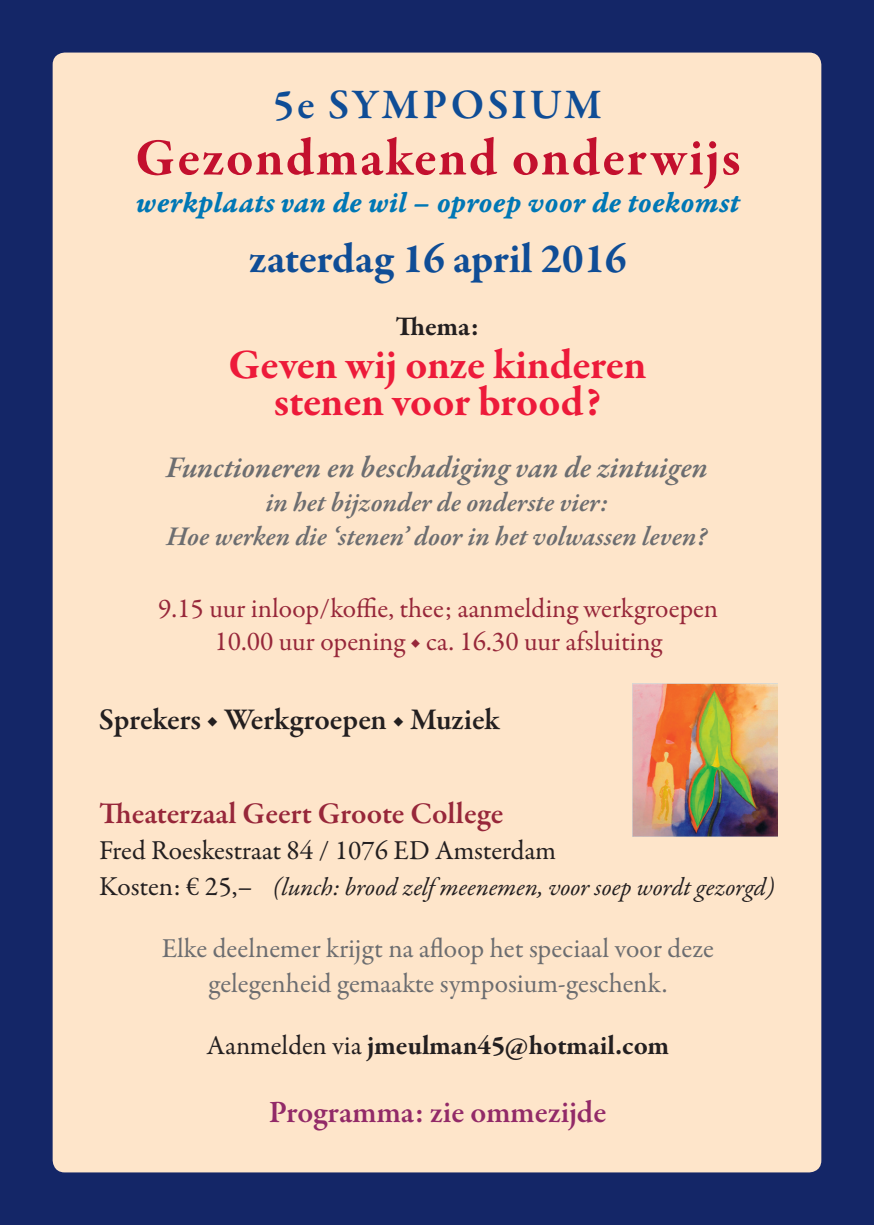
<style>
.page{position:relative;width:874px;height:1225px;background:#fff}
.page>*{position:absolute;margin:0;border:0;box-sizing:border-box;transform-origin:0 0}
.Tekst{font:700 53.4px "Garamond Premr Pro";letter-spacing:.035em;color:#c3102e}
.Tekst-2{font:700 42.8px "Garamond Premr Pro";letter-spacing:-.005em;color:#ed1a3a}
.Tekst-3{font:700 42.8px "Garamond Premr Pro";color:#0f4d96}
.Tekst-4{font:600 42.8px "Garamond Premr Pro";letter-spacing:.06em;color:#0f4d96}
.ISBN{font:600 31.4px "Garamond Premr Pro";color:#922a68}
.Tekst-5{font:italic 600 30.6px "Garamond Premr Pro";color:#6c6d70}
.Tekst-6{font:30.6px "Garamond Premr Pro Bd It Capt";letter-spacing:.005em;color:#0077b5}
.Tekst-7{font:600 30.6px "Garamond Premr Pro";color:#97273a}
.Tekst-8{font:600 30.6px "Garamond Premr Pro";letter-spacing:-.005em;color:#231f20}
.Tekst-9{font:27.4px "Garamond Premr Pro";color:#97273a}
.Tekst-10{font:27.4px/35.8px "Garamond Premr Pro";color:#6c6d70;text-align:center}
.Tekst-11{font:italic 600 27.4px "Garamond Premr Pro";color:#6c6d70}
.Tekst-12{font:700 27.4px "Garamond Premr Pro";letter-spacing:-.005em;color:#231f20}
.Tekst-13{font:27.4px "Garamond Premr Pro";letter-spacing:-.005em;color:#231f20}
.Tekst-14{font:italic 25.2px "Garamond Premr Pro";letter-spacing:-.005em;color:#231f20}
.s1{font-style:normal;font-size:27.4px}
.s2{font-weight:400}
</style>
<div class="page">
<div style="left:0;top:0;width:873px;height:1225px;background:#142667"></div>
<div style="left:53px;top:53px;width:767px;height:1119px;background:#fee5ca;border-radius:12px"></div>
<img style="left:632px;top:684px;width:145px;height:152px">
<p class="Tekst-4" style="left:273px;top:79px;width:330px">5e SYMPOSIUM</p>
<p class="Tekst" style="left:135px;top:125px;width:606px">Gezondmakend onderwijs</p>
<p class="Tekst-6" style="left:136px;top:184px;width:605px">werkplaats van de wil – oproep voor de toekomst</p>
<p class="Tekst-3" style="left:249px;top:233px;width:379px">zaterdag 16 april 2016</p>
<p class="Tekst-12" style="left:395px;top:310px;width:85px">Thema:</p>
<p class="Tekst-2" style="left:228px;top:338px;width:419px">Geven wij onze kinderen</p>
<p class="Tekst-2" style="left:273px;top:375px;width:329px">stenen voor brood?</p>
<p class="Tekst-5" style="left:166px;top:448px;width:543px">Functioneren en beschadiging van de zintuigen</p>
<p class="Tekst-11" style="left:265px;top:485px;width:344px">in het bijzonder de onderste vier:</p>
<p class="Tekst-11" style="left:166px;top:520px;width:542px">Hoe werken die ‘stenen’ door in het volwassen leven?</p>
<p class="Tekst-9" style="left:158px;top:591px;width:561px">9.15 uur inloop/koffie, thee; aanmelding werkgroepen</p>
<p class="Tekst-9" style="left:214px;top:624px;width:449px">10.00 uur opening ◆ ca. 16.30 uur afsluiting</p>
<p class="Tekst-8" style="left:99px;top:700px;width:402px">Sprekers ◆ Werkgroepen ◆ Muziek</p>
<p class="Tekst-7" style="left:99px;top:795px;width:405px">Theaterzaal Geert Groote College</p>
<p class="Tekst-13" style="left:99px;top:834px;width:458px">Fred Roeskestraat 84 / 1076 ED Amsterdam</p>
<p class="Tekst-14" style="left:99px;top:871px;width:677px"><span class="s1">Kosten: € 25,–</span> (lunch: brood zelf meenemen, voor soep wordt gezorgd)</p>
<p class="Tekst-10" style="left:162px;top:930px;width:553px">Elke deelnemer krijgt na afloop het speciaal voor deze gelegenheid gemaakte symposium-geschenk.</p>
<p class="Tekst-12" style="left:206px;top:1028px;width:464px"><span class="s2">Aanmelden via</span> jmeulman45@hotmail.com</p>
<p class="ISBN" style="left:269px;top:1093px;width:339px">Programma: zie ommezijde</p>
</div>
